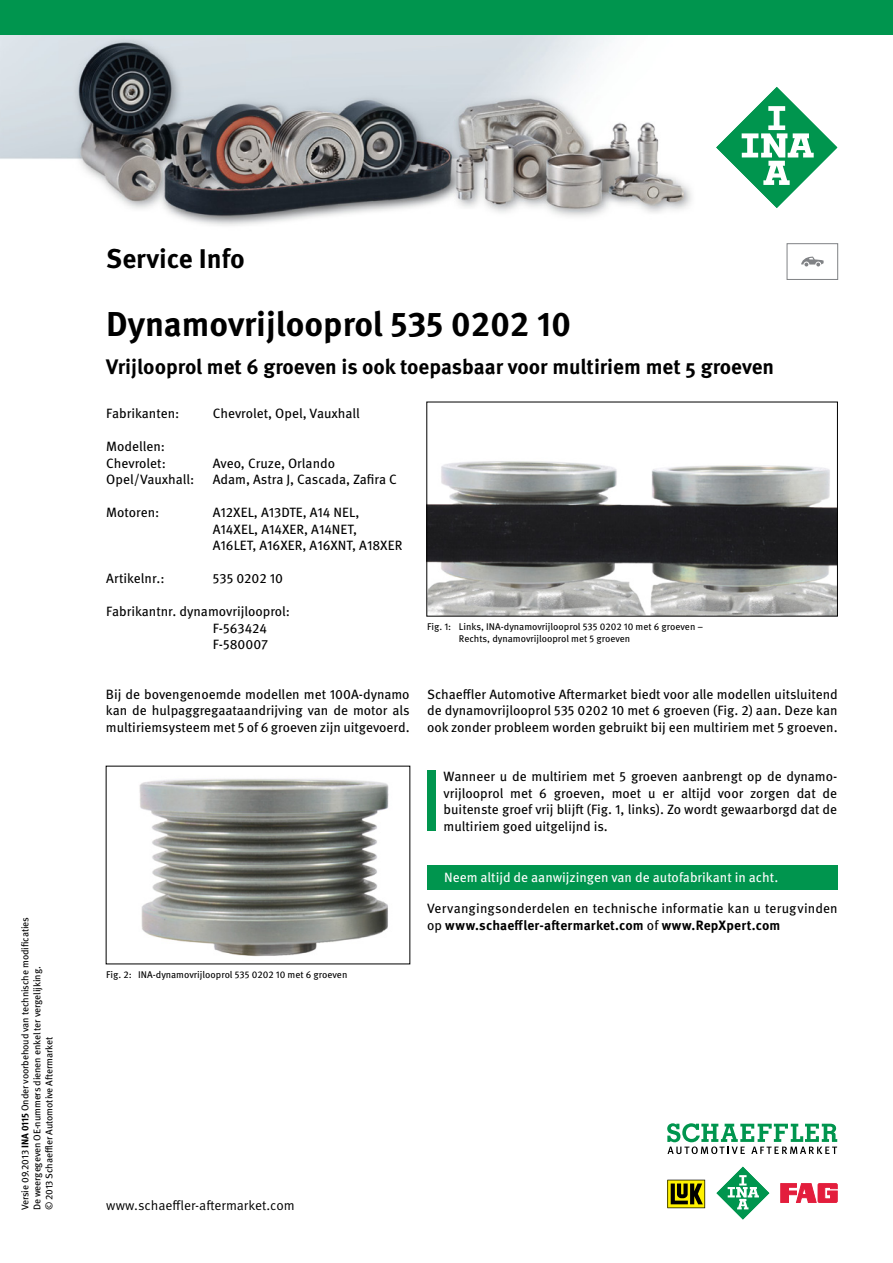
<style>
.page{position:relative;width:893px;height:1263px;background:#fff}
.page>*{position:absolute;margin:0;border:0;box-sizing:border-box;transform-origin:0 0}
.t1{font:700 34.5px "Meta Pro";color:#000}
.t2{font:700 27px "Meta Pro";color:#000}
.t3{font:700 21px "Meta Pro";color:#000}
.t4{font:13.5px/16.5px "Meta Pro";color:#000}
.t5{font:13.5px "Meta Pro";color:#fff}
.t6{font:13.5px "Meta Pro Norm";color:#000}
.t7{font:9.75px/12px "Meta Pro";letter-spacing:-.01em;color:#000}
.s1{font-weight:700}
</style>
<div class="page">
<div style="left:427px;top:771px;width:9px;height:60px;background:#00954e"></div>
<img style="left:139px;top:779px;width:250px;height:178px">
<img style="left:429px;top:461px;width:407px;height:153px">
<div style="left:427px;top:402px;width:411px;height:214px;border:1px solid #000"></div>
<div style="left:427px;top:865px;width:411px;height:24px;background:#00954e"></div>
<div style="left:787px;top:243px;width:51px;height:37px;border:1px solid #808285"></div>
<svg style="left:801px;top:257px;width:23px;height:9px"></svg>
<img style="left:0;top:34px;width:893px;height:192px">
<svg style="left:667px;top:1180px;width:38px;height:28px"></svg>
<svg style="left:781px;top:1183px;width:56px;height:19px"></svg>
<svg style="left:716px;top:1166px;width:54px;height:54px"></svg>
<svg style="left:667px;top:1123px;width:170px;height:31px"></svg>
<svg style="left:715px;top:85px;width:124px;height:124px"></svg>
<div style="left:0;top:0;width:893px;height:34px;background:#00954e"></div>
<p class="t7" style="left:19px;top:1210px;width:295px;rotate:-90deg">Versie 09.2013 <span class="s1">INA 0115</span> Onder voorbehoud van technische modificaties</p>
<p class="t7" style="left:31px;top:1210px;width:246px;rotate:-90deg">De weergegeven OE-nummers dienen enkel ter vergelijking. © 2013 Schaeffler Automotive Aftermarket</p>
<h2 class="t2" style="left:106px;top:238px;width:140px">Service Info</h2>
<h1 class="t1" style="left:106px;top:297px;width:466px">Dynamovrijlooprol 535 0202 10</h1>
<h3 class="t3" style="left:106px;top:350px;width:669px">Vrijlooprol met 6 groeven is ook toepasbaar voor multiriem met 5 groeven</h3>
<p class="t4" style="left:106px;top:404px;width:75px">Fabrikanten:</p>
<p class="t4" style="left:213px;top:404px;width:148px">Chevrolet, Opel, Vauxhall</p>
<p class="t4" style="left:106px;top:437px;width:61px">Modellen:<br>Chevrolet:</p>
<p class="t4" style="left:213px;top:454px;width:124px">Aveo, Cruze, Orlando</p>
<p class="t4" style="left:106px;top:470px;width:90px">Opel/Vauxhall:</p>
<p class="t4" style="left:213px;top:470px;width:186px">Adam, Astra J, Cascada, Zafira C</p>
<p class="t4" style="left:106px;top:503px;width:55px">Motoren:</p>
<p class="t4" style="left:213px;top:503px;width:191px">A12XEL, A13DTE, A14 NEL,<br>A14XEL, A14XER, A14NET,<br>A16LET, A16XER, A16XNT, A18XER</p>
<p class="t4" style="left:106px;top:569px;width:60px">Artikelnr.:</p>
<p class="t4" style="left:213px;top:569px;width:72px">535 0202 10</p>
<p class="t4" style="left:213px;top:602px;width:79px;text-indent:-107px">Fabrikantnr. dynamovrijlooprol:<br>F-563424<br>F-580007</p>
<p class="t7" style="left:459px;top:620px;width:246px;text-indent:-32px">Fig. 1: Links, INA-dynamovrijlooprol 535 0202 10 met 6 groeven –<br>Rechts, dynamovrijlooprol met 5 groeven</p>
<p class="t4" style="left:106px;top:685px;width:305px;text-align:justify">Bij de bovengenoemde modellen met 100A-dynamo kan de hulpaggregaataandrijving van de motor als multiriemsysteem met 5 of 6 groeven zijn uitgevoerd.</p>
<p class="t4" style="left:427px;top:685px;width:412px;text-align:justify">Schaeffler Automotive Aftermarket biedt voor alle modellen uitsluitend de dynamovrijlooprol 535 0202 10 met 6 groeven (Fig. 2) aan. Deze kan ook zonder probleem worden gebruikt bij een multiriem met 5 groeven.</p>
<p class="t4" style="left:444px;top:767px;width:395px;text-align:justify">Wanneer u de multiriem met 5 groeven aanbrengt op de dynamo&shy;vrijlooprol met 6 groeven, moet u er altijd voor zorgen dat de buitenste groef vrij blijft (Fig. 1, links). Zo wordt gewaarborgd dat de multiriem goed uitgelijnd is.</p>
<p class="t7" style="left:106px;top:968px;width:243px">Fig. 2: INA-dynamovrijlooprol 535 0202 10 met 6 groeven</p>
<p class="t5" style="left:444px;top:867px;width:336px">Neem altijd de aanwijzingen van de autofabrikant in acht.</p>
<p class="t4" style="left:427px;top:899px;width:412px">Vervangingsonderdelen en technische informatie kan u terugvinden op <span class="s1">www.schaeffler-aftermarket.com</span> of <span class="s1">www.RepXpert.com</span></p>
<p class="t6" style="left:106px;top:1195px;width:190px">www.schaeffler-aftermarket.com</p>
</div>
